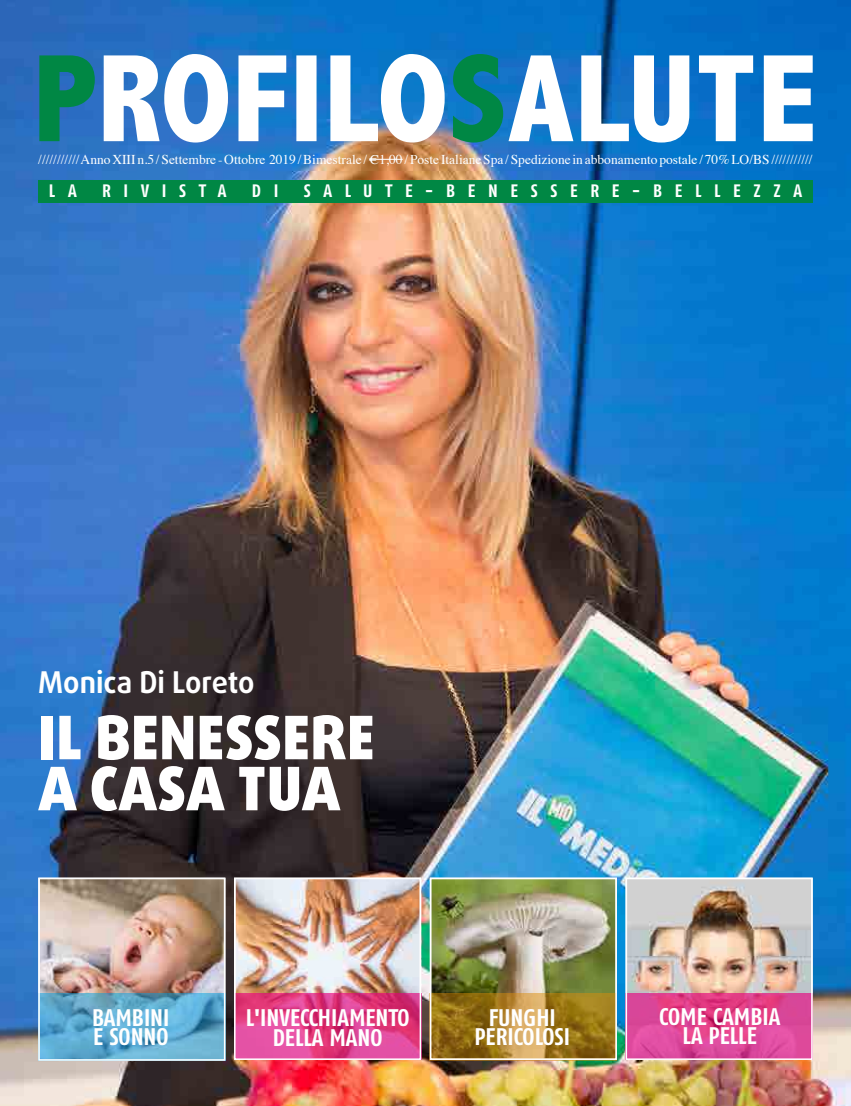
<style>
.page{position:relative;width:851px;height:1106px;background:#fff}
.page>*{position:absolute;margin:0;border:0;box-sizing:border-box;transform-origin:0 0}
.t1{font:900 60px/51px "Daxline Pro";letter-spacing:.01em;color:#fff;scale:.94 1}
.t2{font:700 30px "Daxline Pro";color:#fff;scale:.96 1}
.t3{font:700 24px/19.5px "Fago Co";color:#fff;text-align:center}
.t4{font:700 18px "Fago Co";letter-spacing:.705em;color:#fff}
.t5{font:13.5px "Times";color:#fff}
</style>
<div class="page">
<img style="left:0;top:0;width:850px;height:1106px">
<img style="left:41px;top:880px;width:181px;height:113px">
<svg style="left:453px;top:54px;width:359px;height:88px"></svg>
<svg style="left:104px;top:54px;width:340px;height:88px"></svg>
<svg style="left:39px;top:55px;width:56px;height:86px;background:#107d72"></svg>
<div style="left:38px;top:180px;width:774px;height:22px;background:#008744"></div>
<hr style="left:369px;top:159px;width:33px;height:1px;background:#fff">
<img style="left:237px;top:880px;width:181px;height:113px">
<img style="left:433px;top:880px;width:181px;height:113px">
<img style="left:628px;top:880px;width:181px;height:113px">
<svg style="left:41px;top:993px;width:181px;height:64px;background:#5da8cd"></svg>
<svg style="left:237px;top:993px;width:181px;height:63px;background:#de3e88"></svg>
<svg style="left:430px;top:993px;width:187px;height:67px;background:#a37e29"></svg>
<svg style="left:628px;top:993px;width:181px;height:63px;background:#de4492"></svg>
<div style="left:38px;top:877px;width:187px;height:183px;border:2px solid #fff"></div>
<div style="left:234px;top:877px;width:187px;height:182px;border:2px solid #fff"></div>
<div style="left:430px;top:877px;width:187px;height:182px;border:2px solid #fff"></div>
<div style="left:625px;top:877px;width:187px;height:182px;border:2px solid #fff"></div>
<p class="t5" style="left:38px;top:147px;width:775px">/////////// Anno XIII n.5 / Settembre - Ottobre 2019 / Bimestrale / €1,00 / Poste Italiane Spa / Spedizione in abbonamento postale / 70% LO/BS ///////////</p>
<h3 class="t4" style="left:49px;top:180px;width:29px">L A</h3>
<h3 class="t4" style="left:102px;top:180px;width:126px">RIVISTA</h3>
<h3 class="t4" style="left:252px;top:180px;width:28px">D I</h3>
<h3 class="t4" style="left:304px;top:180px;width:500px">SALUTE-BENESSERE-BELLEZZA</h3>
<h2 class="t2" style="left:38px;top:662px;width:226px">Monica Di Loreto</h2>
<h1 class="t1" style="left:39px;top:713px;width:359px">IL BENESSERE<br>A CASA TUA</h1>
<h3 class="t3" style="left:92px;top:1007px;width:79px;text-align:left">BAMBINI<br>E SONNO</h3>
<h3 class="t3" style="left:246px;top:1007px;width:165px">L'INVECCHIAMENTO<br>DELLA MANO</h3>
<h3 class="t3" style="left:474px;top:1007px;width:97px">FUNGHI<br>PERICOLOSI</h3>
<h3 class="t3" style="left:659px;top:1006px;width:122px">COME CAMBIA<br>LA PELLE</h3>
</div>
